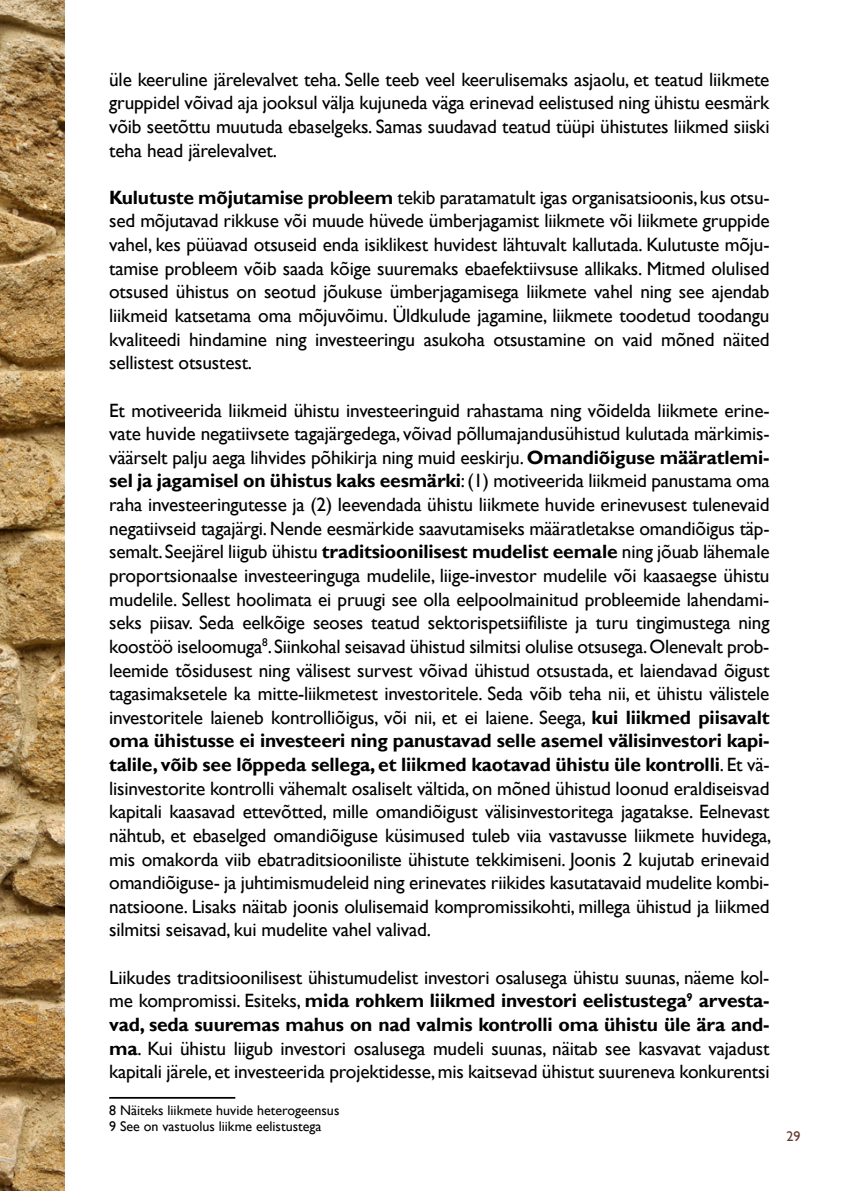
<style>
.page{position:relative;width:844px;height:1191px;background:#fff}
.page>*{position:absolute;margin:0;border:0;box-sizing:border-box;transform-origin:0 0}
.t1{font:19.25px/23.6px "Gill Sans";letter-spacing:-.01em;color:#000;text-align:justify}
.t2{font:14px/16.8px "Gill Sans";color:#000}
.t3{font:14px "Gill Sans";color:#623831}
.s1{font-weight:700}
</style>
<div class="page">
<img style="left:0;top:0;width:64px;height:1191px">
<hr style="left:109px;top:1097px;width:126px;height:1px;background:#000">
<p class="t1" style="left:109px;top:68px;width:661px">üle keeruline järelevalvet teha. Selle teeb veel keerulisemaks asjaolu, et teatud liikmete gruppidel võivad aja jooksul välja kujuneda väga erinevad eelistused ning ühistu eesmärk võib seetõttu muutuda ebaselgeks. Samas suudavad teatud tüüpi ühistutes liikmed siiski teha head järelevalvet.</p>
<p class="t1" style="left:109px;top:186px;width:661px"><span class="s1">Kulutuste mõjutamise probleem</span> tekib paratamatult igas organisatsioonis, kus otsu&shy;sed mõjutavad rikkuse või muude hüvede ümberjagamist liikmete või liikmete gruppide vahel, kes püüavad otsuseid enda isiklikest huvidest lähtuvalt kallutada. Kulutuste mõju&shy;tamise probleem võib saada kõige suuremaks ebaefektiivsuse allikaks. Mitmed olulised otsused ühistus on seotud jõukuse ümberjagamisega liikmete vahel ning see ajendab liikmeid katsetama oma mõjuvõimu. Üldkulude jagamine, liikmete toodetud toodangu kvaliteedi hindamine ning investeeringu asukoha otsustamine on vaid mõned näited sellistest otsustest.</p>
<p class="t1" style="left:109px;top:398px;width:663px">Et motiveerida liikmeid ühistu investeeringuid rahastama ning võidelda liikmete erine&shy;vate huvide negatiivsete tagajärgedega, võivad põllumajandusühistud kulutada märkimis&shy;väärselt palju aega lihvides põhikirja ning muid eeskirju. <span class="s1">Omandiõiguse määratlemi&shy;sel ja jagamisel on ühistus kaks eesmärki</span>: (1) motiveerida liikmeid panustama oma raha investeeringutesse ja (2) leevendada ühistu liikmete huvide erinevusest tulenevaid negatiivseid tagajärgi. Nende eesmärkide saavutamiseks määratletakse omandiõigus täp&shy;semalt. Seejärel liigub ühistu <span class="s1">traditsioonilisest mudelist eemale</span> ning jõuab lähemale proportsionaalse investeeringuga mudelile, liige-investor mudelile või kaasaegse ühistu mudelile. Sellest hoolimata ei pruugi see olla eelpoolmainitud probleemide lahendami&shy;seks piisav. Seda eelkõige seoses teatud sektorispetsiifiliste ja turu tingimustega ning koostöö iseloomuga<sup>8</sup>. Siinkohal seisavad ühistud silmitsi olulise otsusega. Olenevalt prob&shy;leemide tõsidusest ning välisest survest võivad ühistud otsustada, et laiendavad õigust tagasimaksetele ka mitte-liikmetest investoritele. Seda võib teha nii, et ühistu välistele investoritele laieneb kontrolliõigus, või nii, et ei laiene. Seega, <span class="s1">kui liikmed piisavalt oma ühistusse ei investeeri ning panustavad selle asemel välisinvestori kapi&shy;talile, võib see lõppeda sellega, et liikmed kaotavad ühistu üle kontrolli</span>. Et vä&shy;lisinvestorite kontrolli vähemalt osaliselt vältida, on mõned ühistud loonud eraldiseisvad kapitali kaasavad ettevõtted, mille omandiõigust välisinvestoritega jagatakse. Eelnevast nähtub, et ebaselged omandiõiguse küsimused tuleb viia vastavusse liikmete huvidega, mis omakorda viib ebatraditsiooniliste ühistute tekkimiseni. Joonis 2 kujutab erinevaid omandiõiguse- ja juhtimismudeleid ning erinevates riikides kasutatavaid mudelite kombi&shy;natsioone. Lisaks näitab joonis olulisemaid kompromissikohti, millega ühistud ja liikmed silmitsi seisavad, kui mudelite vahel valivad.</p>
<p class="t1" style="left:109px;top:965px;width:661px">Liikudes traditsioonilisest ühistumudelist investori osalusega ühistu suunas, näeme kol&shy;me kompromissi. Esiteks, <span class="s1">mida rohkem liikmed investori eelistustega</span><sup>9</sup> <span class="s1">arvesta&shy;vad, seda suuremas mahus on nad valmis kontrolli oma ühistu üle ära and&shy;ma</span>. Kui ühistu liigub investori osalusega mudeli suunas, näitab see kasvavat vajadust kapitali järele, et investeerida projektidesse, mis kaitsevad ühistut suureneva konkurentsi</p>
<p class="t2" style="left:109px;top:1101px;width:231px">8 Näiteks liikmete huvide heterogeensus<br>9 See on vastuolus liikme eelistustega</p>
<p class="t3" style="left:786px;top:1128px;width:15px">29</p>
</div>
